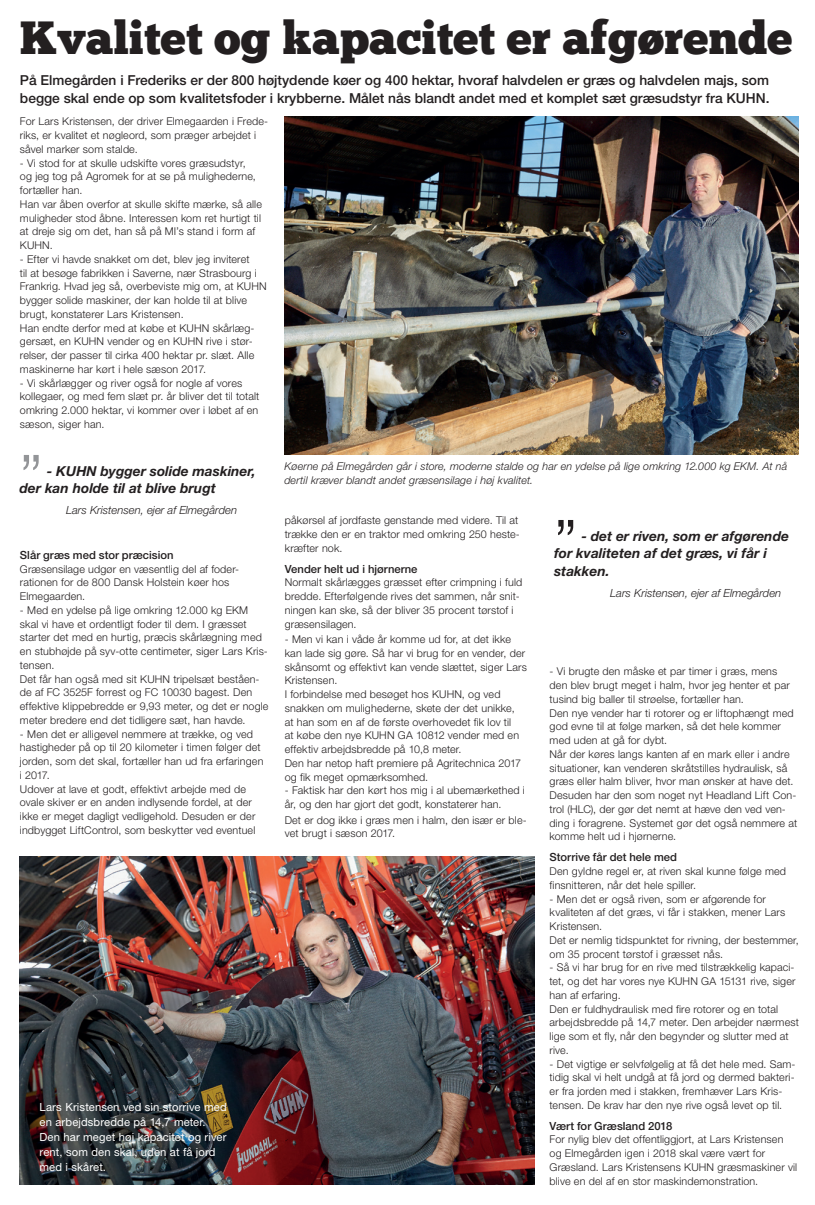
<style>
.page{position:relative;width:815px;height:1205px;background:#fff}
.page>*{position:absolute;margin:0;border:0;box-sizing:border-box;transform-origin:0 0}
.t1{font:300 62.5px "Helvetica Neue LT Std";color:#231f20}
.t2{font:300 62.5px "Helvetica Neue LT Std";color:#939598}
.t3{font:46.25px "Chunk Five Ex";color:#231f20}
.t4{font:500 13.75px/17.5px "Helvetica Neue LT Std";color:#231f20}
.t5{font:italic 700 13.75px/17.5px "Helvetica Neue LT Std";color:#231f20}
.t6{font:11.25px/15px "Helvetica Neue LT Std";letter-spacing:.01em;color:#fff}
.t7{font:500 11.25px "Helvetica Neue LT Std";color:#231f20}
.t8{font:italic 300 11.25px "Helvetica Neue LT Std";color:#231f20}
.t9{font:300 10.75px/13.8px "Helvetica Neue LT Std";letter-spacing:.015em;color:#231f20}
.t10{font:italic 300 10.75px/13.8px "Helvetica Neue LT Std";letter-spacing:.01em;color:#231f20}
</style>
<div class="page">
<img style="left:284px;top:117px;width:515px;height:338px">
<img style="left:20px;top:856px;width:515px;height:328px">
<h2 class="t3" style="left:20px;top:3px;width:774px">Kvalitet og kapacitet er afgørende</h2>
<p class="t4" style="left:20px;top:71px;width:751px">På Elmegården i Frederiks er der 800 højtydende køer og 400 hektar, hvoraf halvdelen er græs og halvdelen majs, som begge skal ende op som kvalitetsfoder i krybberne. Målet nås blandt andet med et komplet sæt græsudstyr fra KUHN.</p>
<p class="t9" style="left:20px;top:114px;width:250px">For Lars Kristensen, der driver Elmegaarden i Frede&shy;riks, er kvalitet et nøgleord, som præger arbejdet i såvel marker som stalde.</p>
<p class="t9" style="left:20px;top:156px;width:244px">- Vi stod for at skulle udskifte vores græsudstyr,<br>og jeg tog på Agromek for at se på mulighederne, fortæller han.<br>Han var åben overfor at skulle skifte mærke, så alle muligheder stod åbne. Interessen kom ret hurtigt til at dreje sig om det, han så på MI’s stand i form af KUHN.</p>
<p class="t9" style="left:20px;top:252px;width:248px">- Efter vi havde snakket om det, blev jeg inviteret<br>til at besøge fabrikken i Saverne, nær Strasbourg i Frankrig. Hvad jeg så, overbeviste mig om, at KUHN bygger solide maskiner, der kan holde til at blive brugt, konstaterer Lars Kristensen.<br>Han endte derfor med at købe et KUHN skårlæg&shy;gersæt, en KUHN vender og en KUHN rive i stør&shy;relser, der passer til cirka 400 hektar pr. slæt. Alle maskinerne har kørt i hele sæson 2017.</p>
<p class="t9" style="left:20px;top:376px;width:241px">- Vi skårlægger og river også for nogle af vores kollegaer, og med fem slæt pr. år bliver det til totalt omkring 2.000 hektar, vi kommer over i løbet af en sæson, siger han.</p>
<h1 class="t2" style="left:20px;top:439px;width:25px">”</h1>
<p class="t5" style="left:20px;top:462px;width:238px;text-indent:27px">- KUHN bygger solide maskiner, der kan holde til at blive brugt</p>
<p class="t8" style="left:66px;top:503px;width:173px">Lars Kristensen, ejer af Elmegården</p>
<p class="t7" style="left:20px;top:548px;width:155px">Slår græs med stor præcision</p>
<p class="t9" style="left:20px;top:561px;width:221px">Græsensilage udgør en væsentlig del af foder&shy;rationen for de 800 Dansk Holstein køer hos<br>Elmegaarden.</p>
<p class="t9" style="left:20px;top:603px;width:250px">- Med en ydelse på lige omkring 12.000 kg EKM skal vi have et ordentligt foder til dem. I græsset starter det med en hurtig, præcis skårlægning med en stubhøjde på syv-otte centimeter, siger Lars Kris&shy;tensen.<br>Det får han også med sit KUHN tripelsæt beståen&shy;de af FC 3525F forrest og FC 10030 bagest. Den effektive klippebredde er 9,93 meter, og det er nogle meter bredere end det tidligere sæt, han havde.</p>
<p class="t9" style="left:20px;top:726px;width:245px">- Men det er alligevel nemmere at trække, og ved hastigheder på op til 20 kilometer i timen følger det jorden, som det skal, fortæller han ud fra erfaringen i 2017.<br>Udover at lave et godt, effektivt arbejde med de ovale skiver er en anden indlysende fordel, at der ikke er meget dagligt vedligehold. Desuden er der indbygget LiftControl, som beskytter ved eventuel</p>
<p class="t6" style="left:40px;top:1099px;width:189px">Lars Kristensen ved sin storrive med en arbejdsbredde på 14,7 meter.<br>Den har meget høj kapacitet og river rent, som den skal, uden at få jord med i skåret.</p>
<p class="t10" style="left:284px;top:459px;width:504px">Køerne på Elmegården går i store, moderne stalde og har en ydelse på lige omkring 12.000 kg EKM. At nå dertil kræver blandt andet græsensilage i høj kvalitet.</p>
<p class="t9" style="left:285px;top:513px;width:237px">påkørsel af jordfaste genstande med videre. Til at trække den er en traktor med omkring 250 heste&shy;kræfter nok.</p>
<p class="t7" style="left:285px;top:562px;width:134px">Vender helt ud i hjørnerne</p>
<p class="t9" style="left:285px;top:575px;width:239px">Normalt skårlægges græsset efter crimpning i fuld bredde. Efterfølgende rives det sammen, når snit&shy;ningen kan ske, så der bliver 35 procent tørstof i græsensilagen.</p>
<p class="t9" style="left:285px;top:632px;width:244px">- Men vi kan i våde år komme ud for, at det ikke kan lade sig gøre. Så har vi brug for en vender, der skånsomt og effektivt kan vende slættet, siger Lars Kristensen.<br>I forbindelse med besøget hos KUHN, og ved snakken om mulighederne, skete der det unikke,<br>at han som en af de første overhovedet fik lov til<br>at købe den nye KUHN GA 10812 vender med en effektiv arbejdsbredde på 10,8 meter.<br>Den har netop haft premiere på Agritechnica 2017 og fik meget opmærksomhed.</p>
<p class="t9" style="left:285px;top:783px;width:242px">- Faktisk har den kørt hos mig i al ubemærkethed i år, og den har gjort det godt, konstaterer han.</p>
<p class="t9" style="left:285px;top:812px;width:243px">Det er dog ikke i græs men i halm, den især er ble&shy;vet brugt i sæson 2017.</p>
<h1 class="t1" style="left:554px;top:504px;width:25px">”</h1>
<p class="t5" style="left:554px;top:527px;width:236px;text-indent:27px">- det er riven, som er afgørende for kvaliteten af det græs, vi får i stakken.</p>
<p class="t8" style="left:610px;top:586px;width:173px">Lars Kristensen, ejer af Elmegården</p>
<p class="t9" style="left:550px;top:664px;width:249px">- Vi brugte den måske et par timer i græs, mens den blev brugt meget i halm, hvor jeg henter et par tusind big baller til strøelse, fortæller han.<br>Den nye vender har ti rotorer og er liftophængt med god evne til at følge marken, så det hele kommer med uden at gå for dybt.<br>Når der køres langs kanten af en mark eller i andre situationer, kan venderen skråtstilles hydraulisk, så græs eller halm bliver, hvor man ønsker at have det.<br>Desuden har den som noget nyt Headland Lift Con&shy;trol (HLC), der gør det nemt at hæve den ved ven&shy;ding i foragrene. Systemet gør det også nemmere at komme helt ud i hjørnerne.</p>
<p class="t7" style="left:550px;top:850px;width:129px">Storrive får det hele med</p>
<p class="t9" style="left:550px;top:864px;width:238px">Den gyldne regel er, at riven skal kunne følge med finsnitteren, når det hele spiller.</p>
<p class="t9" style="left:550px;top:891px;width:251px">- Men det er også riven, som er afgørende for kvaliteten af det græs, vi får i stakken, mener Lars Kristensen.<br>Det er nemlig tidspunktet for rivning, der bestemmer, om 35 procent tørstof i græsset nås.</p>
<p class="t9" style="left:550px;top:960px;width:251px">- Så vi har brug for en rive med tilstrækkelig kapaci&shy;tet, og det har vores nye KUHN GA 15131 rive, siger han af erfaring.<br>Den er fuldhydraulisk med fire rotorer og en total arbejdsbredde på 14,7 meter. Den arbejder nærmest lige som et fly, når den begynder og slutter med at rive.</p>
<p class="t9" style="left:550px;top:1056px;width:247px">- Det vigtige er selvfølgelig at få det hele med. Sam&shy;tidig skal vi helt undgå at få jord og dermed bakteri&shy;er fra jorden med i stakken, fremhæver Lars Kris&shy;tensen. De krav har den nye rive også levet op til.</p>
<p class="t7" style="left:550px;top:1119px;width:124px">Vært for Græsland 2018</p>
<p class="t9" style="left:550px;top:1132px;width:249px">For nylig blev det offentliggjort, at Lars Kristensen og Elmegården igen i 2018 skal være vært for Græsland. Lars Kristensens KUHN græsmaskiner vil blive en del af en stor maskindemonstration.</p>
</div>
